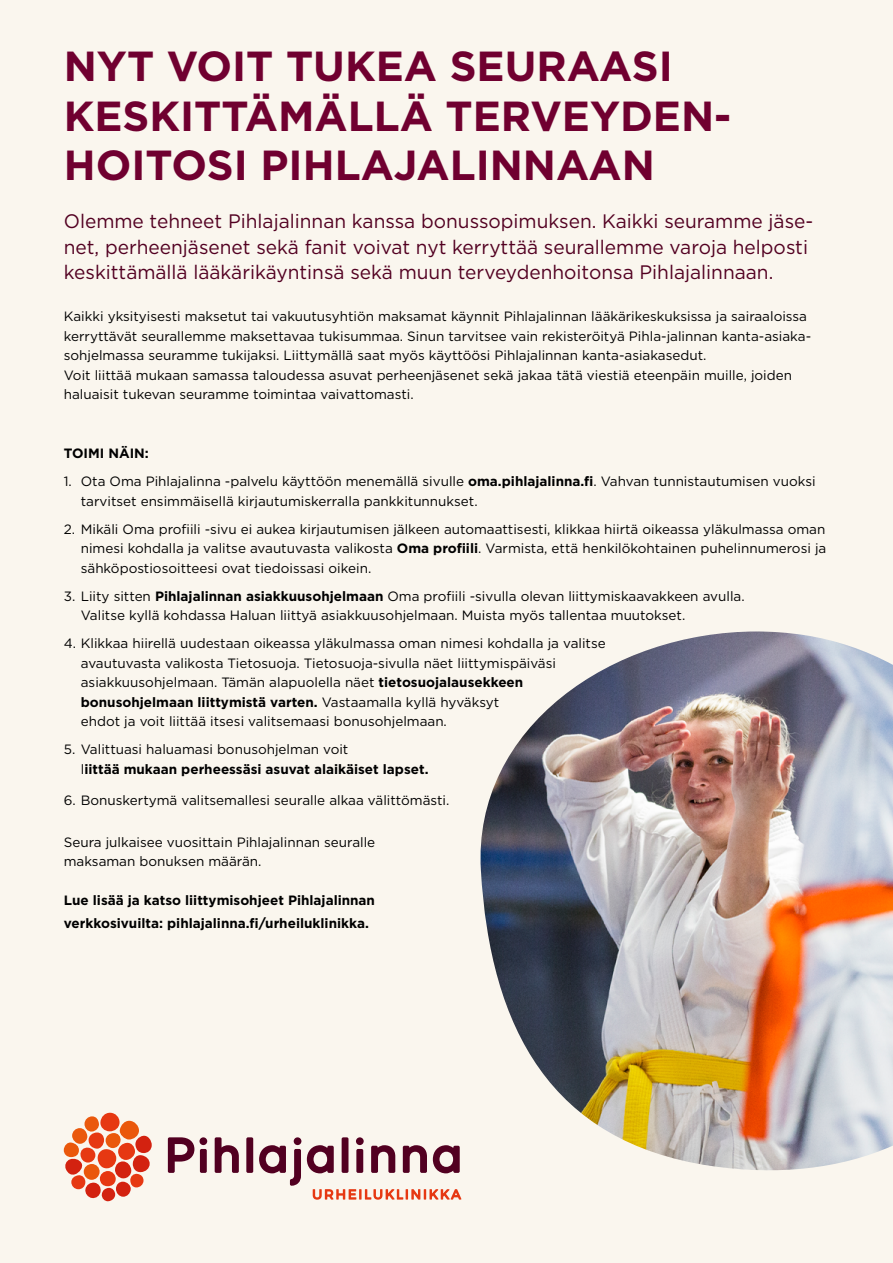
<style>
.page{position:relative;width:893px;height:1263px;background:#faf6ee}
.page>*{position:absolute;margin:0;border:0;box-sizing:border-box;transform-origin:0 0}
.t1{font:700 42px/49.5px "Gotham";color:#700030}
.t2{font:19.5px/25.5px "Gotham";color:#520021}
.t3{font:13.5px/19.5px "Gotham";color:#000}
.t4{font:700 13.5px/19.5px "Gotham";color:#000}
.s1{font-weight:700}
.s2{font-weight:400}
</style>
<div class="page">
<img style="left:480px;top:631px;width:413px;height:539px">
<svg style="left:168px;top:1137px;width:26px;height:36px"></svg>
<div style="left:200px;top:1149px;width:7px;height:24px;background:#520021;border-radius:2px"></div>
<svg style="left:215px;top:1137px;width:24px;height:36px"></svg>
<div style="left:246px;top:1137px;width:7px;height:36px;background:#520021;border-radius:2px"></div>
<svg style="left:307px;top:1145px;width:27px;height:28px"></svg>
<svg style="left:433px;top:1145px;width:27px;height:28px"></svg>
<svg style="left:259px;top:1145px;width:42px;height:41px"></svg>
<div style="left:342px;top:1137px;width:6px;height:36px;background:#520021;border-radius:2px"></div>
<div style="left:356px;top:1149px;width:7px;height:24px;background:#520021;border-radius:2px"></div>
<svg style="left:403px;top:1145px;width:24px;height:28px"></svg>
<svg style="left:371px;top:1145px;width:24px;height:28px"></svg>
<div style="left:356px;top:1137px;width:8px;height:8px;background:#520021;border-radius:50%"></div>
<div style="left:294px;top:1137px;width:7px;height:8px;background:#520021;border-radius:50%"></div>
<div style="left:199px;top:1137px;width:8px;height:8px;background:#520021;border-radius:50%"></div>
<div style="left:101px;top:1187px;width:14px;height:14px;background:#d32210;border-radius:50%"></div>
<svg style="left:100px;top:1113px;width:20px;height:18px"></svg>
<svg style="left:64px;top:1116px;width:88px;height:82px"></svg>
<svg style="left:313px;top:1189px;width:148px;height:11px"></svg>
<p class="t1" style="left:64px;top:42px;width:669px">NYT VOIT TUKEA SEURAASI<br>KESKITTÄMÄLLÄ TERVEYDEN-<br>HOITOSI PIHLAJALINNAAN</p>
<p class="t2" style="left:64px;top:208px;width:751px">Olemme tehneet Pihlajalinnan kanssa bonussopimuksen. Kaikki seuramme jäse&shy;net, perheenjäsenet sekä fanit voivat nyt kerryttää seurallemme varoja helposti keskittämällä lääkärikäyntinsä sekä muun terveydenhoitonsa Pihlajalinnaan.</p>
<p class="t3" style="left:64px;top:307px;width:749px">Kaikki yksityisesti maksetut tai vakuutusyhtiön maksamat käynnit Pihlajalinnan lääkärikeskuksissa ja sairaaloissa kerryttävät seurallemme maksettavaa tukisummaa. Sinun tarvitsee vain rekisteröityä Pihla-jalinnan kanta-asiaka&shy;sohjelmassa seuramme tukijaksi. Liittymällä saat myös käyttöösi Pihlajalinnan kanta-asiakasedut.</p>
<p class="t3" style="left:64px;top:365px;width:730px">Voit liittää mukaan samassa taloudessa asuvat perheenjäsenet sekä jakaa tätä viestiä eteenpäin muille, joiden haluaisit tukevan seuramme toimintaa vaivattomasti.</p>
<p class="t4" style="left:64px;top:443px;width:87px">TOIMI NÄIN:</p>
<p class="t3" style="left:81px;top:471px;width:736px;text-indent:-17px">1. Ota Oma Pihlajalinna -palvelu käyttöön menemällä sivulle <span class="s1">oma.pihlajalinna.fi</span>. Vahvan tunnistautumisen vuoksi tarvitset ensimmäisellä kirjautumiskerralla pankkitunnukset.</p>
<p class="t3" style="left:81px;top:519px;width:747px;text-align:justify;text-indent:-17px">2. Mikäli Oma profiili -sivu ei aukea kirjautumisen jälkeen automaattisesti, klikkaa hiirtä oikeassa yläkulmassa oman nimesi kohdalla ja valitse avautuvasta valikosta <span class="s1">Oma profiili</span>. Varmista, että henkilökohtainen puhelinnumerosi ja sähköpostiosoitteesi ovat tiedoissasi oikein.</p>
<p class="t3" style="left:81px;top:586px;width:665px;text-indent:-17px">3. Liity sitten <span class="s1">Pihlajalinnan asiakkuusohjelmaan</span> Oma profiili -sivulla olevan liittymiskaavakkeen avulla.<br>Valitse kyllä kohdassa Haluan liittyä asiakkuusohjelmaan. Muista myös tallentaa muutokset.</p>
<p class="t3" style="left:81px;top:633px;width:526px;text-indent:-17px">4. Klikkaa hiirellä uudestaan oikeassa yläkulmassa oman nimesi kohdalla ja valitse avautuvasta valikosta Tietosuoja. Tietosuoja-sivulla näet liittymispäiväsi asiakkuusohjelmaan. Tämän alapuolella näet <span class="s1">tietosuojalausekkeen bonusohjelmaan liittymistä varten.</span> Vastaamalla kyllä hyväksyt<br>ehdot ja voit liittää itsesi valitsemaasi bonusohjelmaan.</p>
<p class="t4" style="left:81px;top:739px;width:349px;text-indent:-17px"><span class="s2">5. Valittuasi haluamasi bonusohjelman voit<br>l</span>iittää mukaan perheessäsi asuvat alaikäiset lapset.</p>
<p class="t3" style="left:64px;top:790px;width:387px">6. Bonuskertymä valitsemallesi seuralle alkaa välittömästi.</p>
<p class="t3" style="left:64px;top:832px;width:313px">Seura julkaisee vuosittain Pihlajalinnan seuralle maksaman bonuksen määrän.</p>
<p class="t4" style="left:64px;top:889px;width:313px;line-height:22.5px">Lue lisää ja katso liittymisohjeet Pihlajalinnan verkkosivuilta: pihlajalinna.fi/urheiluklinikka.</p>
</div>
